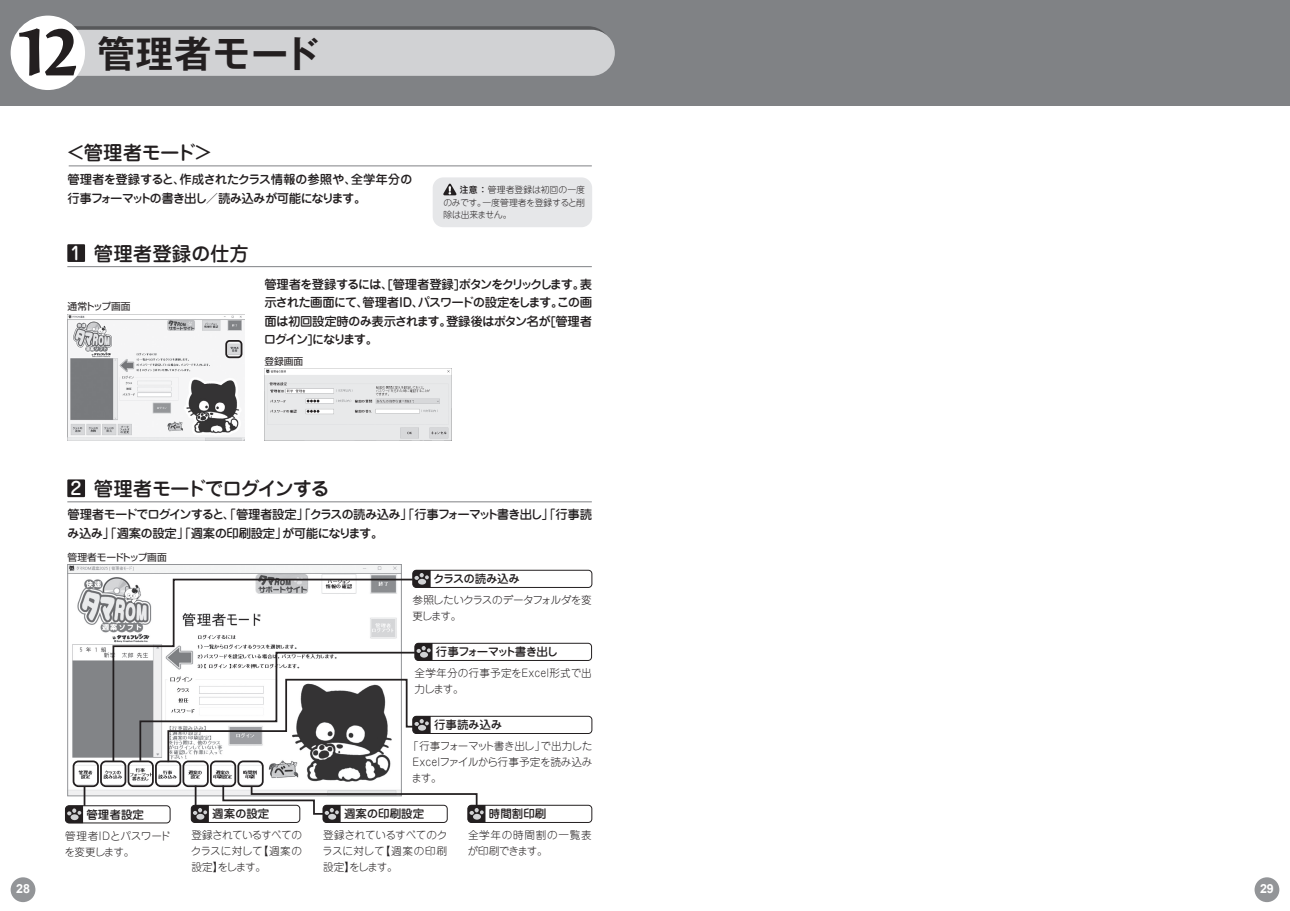
<style>
.page{position:relative;width:1290px;height:911px;background:#fff}
.page>*{position:absolute;margin:0;border:0;box-sizing:border-box;transform-origin:0 0}
.t1{font:700 37.5px "Gothic MB101 Pro De";letter-spacing:.025em;color:#231f20}
.t2{font:500 19.5px "Jun 34 Pro";letter-spacing:-.08em;color:#231f20}
.t3{font:500 19.5px "Jun 34 Pro";color:#231f20}
.t4{font:500 19.5px "Jun 34 Pro";letter-spacing:-.035em;color:#231f20}
.t5{font:700 12.5px "Arial";color:#fff}
.t6{font:500 12.38px/18.6px "Jun 34 Pro";letter-spacing:-.07em;color:#231f20}
.t7{font:500 11.5px "Jun 34 Pro";letter-spacing:-.02em;color:#231f20}
.t8{font:500 11.5px "Jun 34 Pro";letter-spacing:-.1em;color:#231f20}
.t9{font:500 11.5px "Jun 34 Pro";color:#231f20}
.t10{font:300 10.62px/16px "Jun 101 Pro";letter-spacing:-.035em;color:#231f20;text-align:justify}
.t11{font:300 10.62px/16px "Jun 101 Pro";letter-spacing:.015em;color:#231f20}
.t12{font:300 10.62px/16px "Jun 101 Pro";letter-spacing:-.065em;color:#231f20}
.t13{font:300 10.62px/16px "Jun 101 Pro";letter-spacing:.065em;color:#231f20}
.t14{font:9.75px "Shin Go Pro";letter-spacing:-.01em;color:#231f20}
.t15{font:9.75px "Shin Go Pro";letter-spacing:-.08em;color:#231f20}
.t16{font:300 8.88px/12.4px "Jun 101 Pro";letter-spacing:-.02em;color:#231f20;text-align:justify}
.s1{font-size:17.75px;color:#fff}
.s2{font-family:"Jun 34 Pro";font-weight:500}
</style>
<div class="page">
<div style="left:0;top:0;width:1290px;height:106px;background:#808285"></div>
<div style="left:44px;top:26px;width:567px;height:46px;background:linear-gradient(to right,#565759,#58595b);border-radius:23px"></div>
<div style="left:48px;top:30px;width:567px;height:46px;background:#d1d2d4;border-radius:23px"></div>
<img style="left:264px;top:369px;width:187px;height:72px">
<img style="left:68px;top:314px;width:176px;height:127px">
<img style="left:69px;top:566px;width:331px;height:228px">
<div style="left:73px;top:760px;width:26px;height:27px;border:2px solid #231f20;border-radius:5px"></div>
<div style="left:100px;top:760px;width:26px;height:27px;border:2px solid #231f20;border-radius:5px"></div>
<div style="left:128px;top:760px;width:26px;height:27px;border:2px solid #231f20;border-radius:5px"></div>
<div style="left:155px;top:760px;width:26px;height:27px;border:2px solid #231f20;border-radius:5px"></div>
<div style="left:182px;top:760px;width:27px;height:27px;border:2px solid #231f20;border-radius:5px"></div>
<div style="left:210px;top:760px;width:26px;height:27px;border:2px solid #231f20;border-radius:5px"></div>
<div style="left:237px;top:760px;width:27px;height:27px;border:2px solid #231f20;border-radius:5px"></div>
<div style="left:225px;top:340px;width:17px;height:18px;border:2px solid #231f20;border-radius:4px"></div>
<div style="left:433px;top:177px;width:159px;height:50px;background:#e6e7e9;border-radius:11px"></div>
<svg style="left:443px;top:183px;width:14px;height:12px"></svg>
<div style="left:65px;top:805px;width:105px;height:18px;border:1px solid #231f20;border-radius:4px"></div>
<svg style="left:65px;top:787px;width:20px;height:36px"></svg>
<div style="left:191px;top:805px;width:109px;height:17px;border:1px solid #231f20;border-radius:4px"></div>
<div style="left:468px;top:805px;width:124px;height:17px;border:1px solid #231f20;border-radius:4px"></div>
<hr style="left:69px;top:166px;width:523px;height:1px;background:#808285">
<svg style="left:112px;top:578px;width:316px;height:185px"></svg>
<div style="left:412px;top:570px;width:180px;height:17px;border:1px solid #231f20;border-radius:4px"></div>
<svg style="left:413px;top:570px;width:18px;height:17px"></svg>
<div style="left:412px;top:716px;width:180px;height:17px;border:1px solid #231f20;border-radius:4px"></div>
<div style="left:415px;top:643px;width:177px;height:17px;border:1px solid #231f20;border-radius:4px"></div>
<svg style="left:191px;top:785px;width:18px;height:37px"></svg>
<svg style="left:221px;top:783px;width:264px;height:39px"></svg>
<svg style="left:139px;top:643px;width:293px;height:121px"></svg>
<div style="left:67px;top:244px;width:18px;height:18px;background:#231f20"></div>
<hr style="left:67px;top:266px;width:525px;height:1px;background:#808285">
<div style="left:67px;top:479px;width:18px;height:18px;background:#231f20"></div>
<hr style="left:67px;top:501px;width:525px;height:1px;background:#808285">
<div style="left:1254px;top:877px;width:25px;height:25px;background:#939598;border-radius:50%"></div>
<div style="left:11px;top:877px;width:24px;height:25px;background:#939598;border-radius:50%"></div>
<div style="left:11px;top:16px;width:74px;height:74px;background:#fff;border-radius:50%"></div>
<svg style="left:19px;top:28px;width:57px;height:48px"></svg>
<h1 class="t1" style="left:97px;top:23px;width:224px">管理者モード</h1>
<h2 class="t4" style="left:66px;top:137px;width:149px">＜管理者モード＞</h2>
<p class="t6" style="left:67px;top:169px;width:347px">管理者を登録すると、作成されたクラス情報の参照や、全学年分の行事フォーマットの書き出し／読み込みが可能になります。</p>
<h2 class="t3" style="left:71px;top:238px;width:180px"><span class="s1">1</span> 管理者登録の仕方</h2>
<p class="t16" style="left:443px;top:183px;width:143px">　 <span class="s2">注意：</span> 管理者登録は初回の一度のみです。一度管理者を登録すると削除は出来ません。</p>
<p class="t15" style="left:68px;top:298px;width:64px">通常トップ画面</p>
<p class="t6" style="left:264px;top:273px;width:330px;text-align:justify">管理者を登録するには、[管理者登録]ボタンをクリックします。表示された画面にて、管理者ID、パスワードの設定をします。この画面は初回設定時のみ表示されます。登録後はボタン名が[管理者ログイン]になります。</p>
<p class="t14" style="left:264px;top:353px;width:40px">登録画面</p>
<h2 class="t2" style="left:71px;top:473px;width:261px"><span class="s1">2</span> 管理者モードでログインする</h2>
<p class="t6" style="left:67px;top:504px;width:526px">管理者モードでログインすると、「管理者設定」「クラスの読み込み」「行事フォーマット書き出し」「行事読み込み」「週案の設定」「週案の印刷設定」が可能になります。</p>
<p class="t14" style="left:68px;top:549px;width:101px">管理者モードトップ画面</p>
<p class="t7" style="left:433px;top:570px;width:88px">クラスの読み込み</p>
<p class="t12" style="left:412px;top:591px;width:181px">参照したいクラスのデータフォルダを変更します。</p>
<p class="t8" style="left:436px;top:643px;width:124px">行事フォーマット書き出し</p>
<p class="t11" style="left:415px;top:664px;width:179px">全学年分の行事予定をExcel形式で出力します。</p>
<p class="t7" style="left:86px;top:805px;width:59px">管理者設定</p>
<p class="t10" style="left:65px;top:826px;width:107px">管理者IDとパスワードを変更します。</p>
<p class="t7" style="left:212px;top:805px;width:59px">週案の設定</p>
<p class="t10" style="left:191px;top:826px;width:113px">登録されているすべてのクラスに対して【週案の設定】をします。</p>
<p class="t7" style="left:434px;top:716px;width:70px">行事読み込み</p>
<p class="t10" style="left:411px;top:737px;width:182px;text-indent:-3px">「行事フォーマット書き出し」で出力したExcelファイルから行事予定を読み込みます。</p>
<p class="t9" style="left:344px;top:805px;width:82px">週案の印刷設定</p>
<p class="t10" style="left:322px;top:826px;width:127px">登録されているすべてのクラスに対して【週案の印刷設定】をします。</p>
<p class="t7" style="left:489px;top:805px;width:59px">時間割印刷</p>
<p class="t13" style="left:467px;top:826px;width:126px">全学年の時間割の一覧表が印刷できます。</p>
<p class="t5" style="left:16px;top:880px;width:15px">28</p>
<p class="t5" style="left:1260px;top:880px;width:15px">29</p>
</div>
